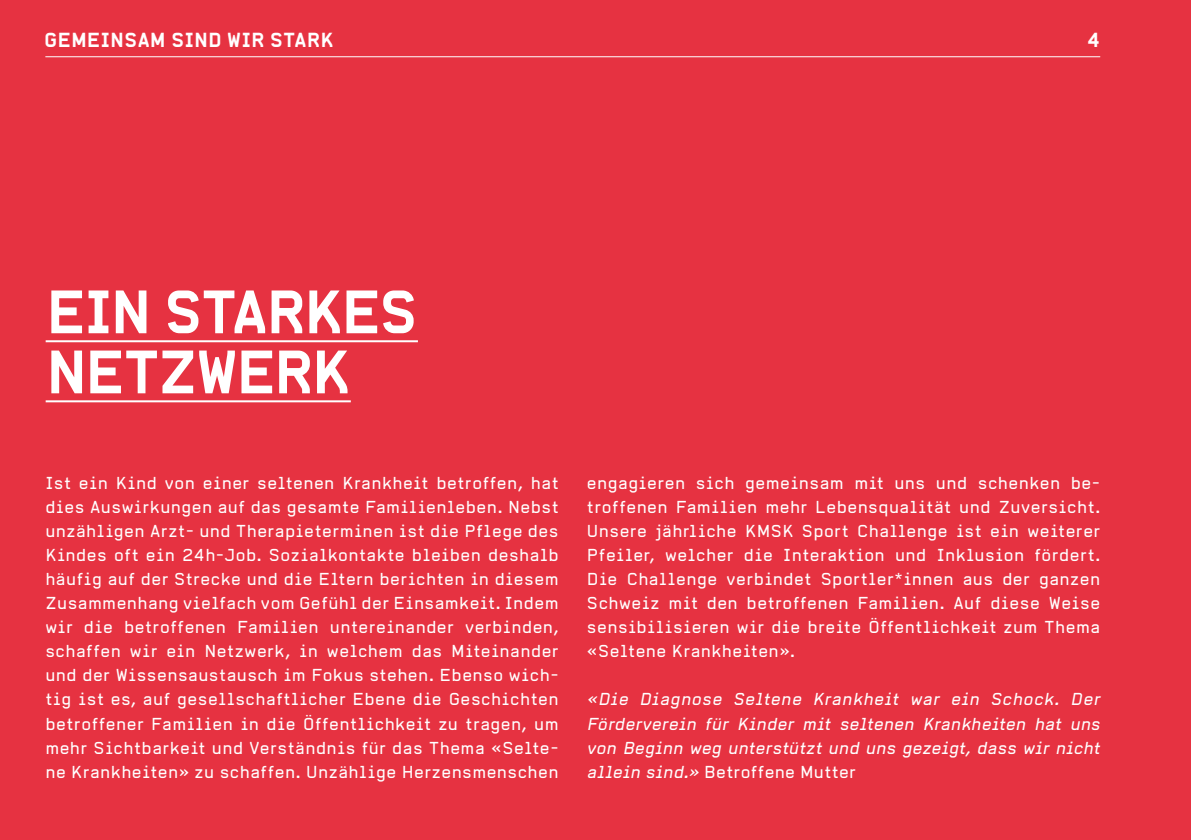
<style>
.page{position:relative;width:1191px;height:840px;background:#fff}
.page>*{position:absolute;margin:0;border:0;box-sizing:border-box;transform-origin:0 0}
.t1{font:700 60px/60px "Alpha Headline Pre";letter-spacing:-.035em;color:#fff}
.Rubrik__grau{font:700 20px "Alpha Headline Pro";letter-spacing:.005em;color:#fff}
.Lauftext{font:17px/24px "Alpha Headline Pro";letter-spacing:.025em;color:#fff;text-align:justify}
.Lauftext-2{font:italic 17px/24px "Alpha Headline Pro";letter-spacing:.005em;color:#fff;text-align:justify}
.s1{font-style:normal}
</style>
<div class="page">
<div style="left:0;top:0;width:1191px;height:839px;background:#e63241"></div>
<hr style="left:46px;top:340px;width:372px;height:2px;background:#fff">
<hr style="left:46px;top:400px;width:305px;height:2px;background:#fff">
<hr style="left:45px;top:56px;width:1055px;height:1px;background:#fff">
<p class="Rubrik__grau" style="left:44px;top:28px;width:291px">GEMEINSAM SIND WIR STARK</p>
<p class="Rubrik__grau" style="left:1086px;top:28px;width:15px">4</p>
<h1 class="t1" style="left:46px;top:281px;width:373px">EIN STARKES<br>NETZWERK</h1>
<p class="Lauftext" style="left:45px;top:470px;width:515px">Ist ein Kind von einer seltenen Krankheit betroffen, hat dies Auswirkungen auf das gesamte Familienleben. Nebst unzähligen Arzt- und Therapieterminen ist die Pflege des Kindes oft ein 24h-Job. Sozialkontakte bleiben deshalb häufig auf der Strecke und die Eltern berichten in diesem Zusammenhang vielfach vom Gefühl der Einsamkeit. Indem wir die betroffenen Familien untereinander verbinden, schaffen wir ein Netzwerk, in welchem das Miteinander und der Wissensaustausch im Fokus stehen. Ebenso wich&shy;tig ist es, auf gesellschaftlicher Ebene die Geschichten betroffener Familien in die Öffentlichkeit zu tragen, um mehr Sichtbarkeit und Verständnis für das Thema «Selte&shy;ne Krankheiten» zu schaffen. Unzählige Herzensmenschen</p>
<p class="Lauftext" style="left:587px;top:470px;width:515px">engagieren sich gemeinsam mit uns und schenken be&shy;troffenen Familien mehr Lebensqualität und Zuversicht.<br>Unsere jährliche KMSK Sport Challenge ist ein weiterer Pfeiler, welcher die Interaktion und Inklusion fördert.<br>Die Challenge verbindet Sportler*innen aus der ganzen Schweiz mit den betroffenen Familien. Auf diese Weise sensibilisieren wir die breite Öffentlichkeit zum Thema «Seltene Krankheiten».</p>
<p class="Lauftext-2" style="left:587px;top:687px;width:515px">«Die Diagnose Seltene Krankheit war ein Schock. Der Förderverein für Kinder mit seltenen Krankheiten hat uns von Beginn weg unterstützt und uns gezeigt, dass wir nicht allein sind.» <span class="s1">Betroffene Mutter</span></p>
</div>
